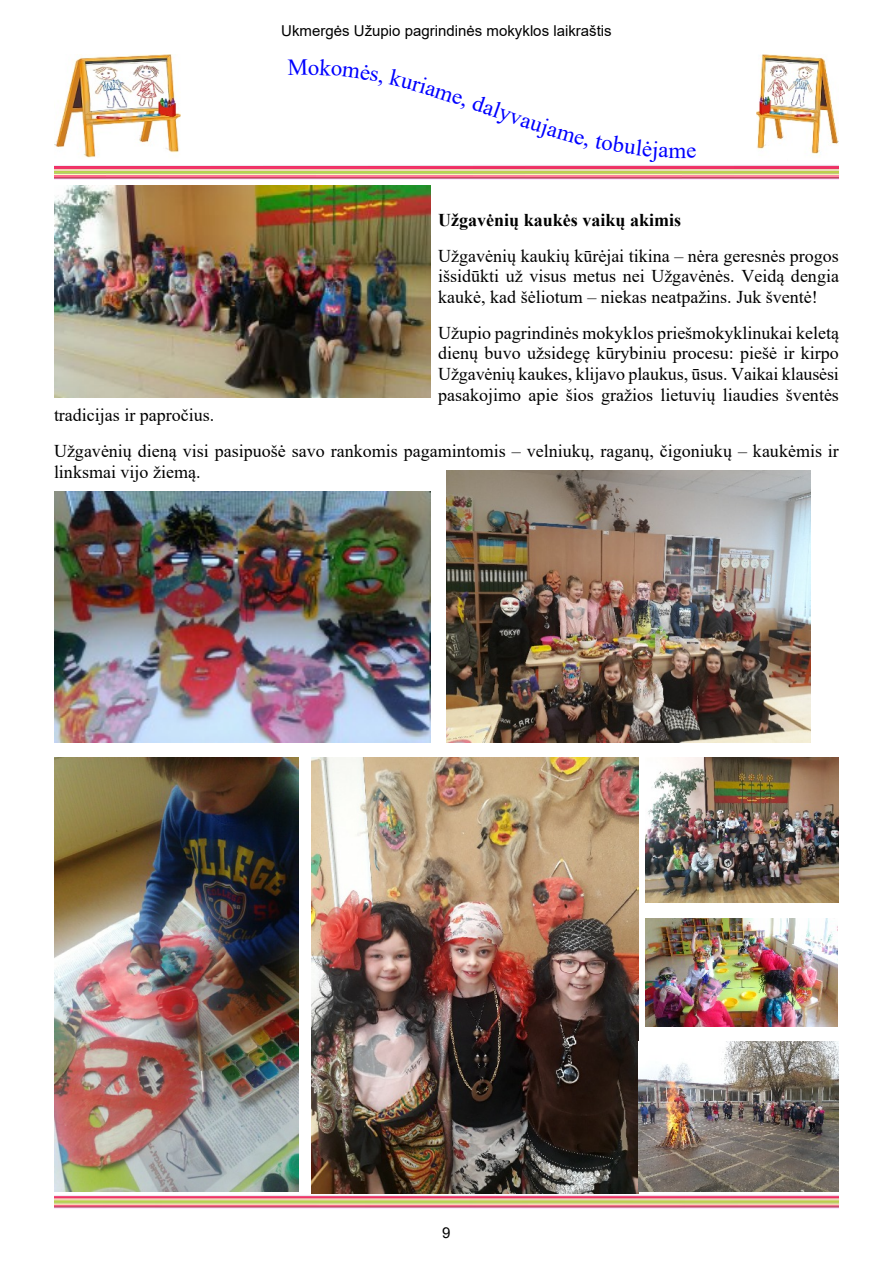
<style>
.page{position:relative;width:893px;height:1263px;background:#fff}
.page>*{position:absolute;margin:0;border:0;box-sizing:border-box;transform-origin:0 0}
.t1{font:22.95px "Times New Roman";color:#00f}
.t2{font:18px/20.7px "Times New Roman";color:#000;text-align:justify}
.t3{font:700 18px "Times New Roman";color:#000}
.t4{font:15px "Arial";color:#000}
</style>
<div class="page">
<img style="left:757px;top:54px;width:82px;height:103px">
<img style="left:54px;top:54px;width:127px;height:104px">
<img style="left:54px;top:165px;width:785px;height:14px">
<img style="left:54px;top:1195px;width:785px;height:14px">
<img style="left:54px;top:491px;width:377px;height:251px">
<img style="left:54px;top:185px;width:377px;height:212px">
<img style="left:54px;top:757px;width:244px;height:435px">
<img style="left:312px;top:757px;width:327px;height:437px">
<img style="left:639px;top:1042px;width:200px;height:150px">
<img style="left:446px;top:470px;width:364px;height:273px">
<img style="left:645px;top:757px;width:194px;height:146px">
<img style="left:645px;top:918px;width:193px;height:108px">
<p class="t4" style="left:281px;top:25px;width:332px">Ukmergės Užupio pagrindinės mokyklos laikraštis</p>
<p class="t1" style="left:456px;top:87px;width:84px;rotate:19deg">e, dalyva</p>
<p class="t1" style="left:668px;top:142px;width:19px">m</p>
<p class="t3" style="left:438px;top:214px;width:244px">Užgavėnių kaukės vaikų akimis</p>
<p class="t2" style="left:438px;top:247px;width:402px">Užgavėnių kaukių kūrėjai tikina – nėra geresnės progos išsidūkti už visus metus nei Užgavėnės. Veidą dengia kaukė, kad šėliotum – niekas neatpažins. Juk šventė!</p>
<p class="t2" style="left:438px;top:324px;width:402px">Užupio pagrindinės mokyklos priešmokyklinukai keletą dienų buvo užsidegę kūrybiniu procesu: piešė ir kirpo Užgavėnių kaukes, klijavo plaukus, ūsus. Vaikai klausėsi pasakojimo apie šios gražios lietuvių liaudies šventės</p>
<p class="t2" style="left:54px;top:399px;width:786px;line-height:35.7px">tradicijas ir papročius.<br>Užgavėnių dieną visi pasipuošė savo rankomis pagamintomis – velniukų, raganų, čigoniukų – kaukėmis ir</p>
<p class="t2" style="left:54px;top:463px;width:148px">linksmai vijo žiemą.</p>
<p class="t4" style="left:442px;top:1227px;width:10px">9</p>
</div>
